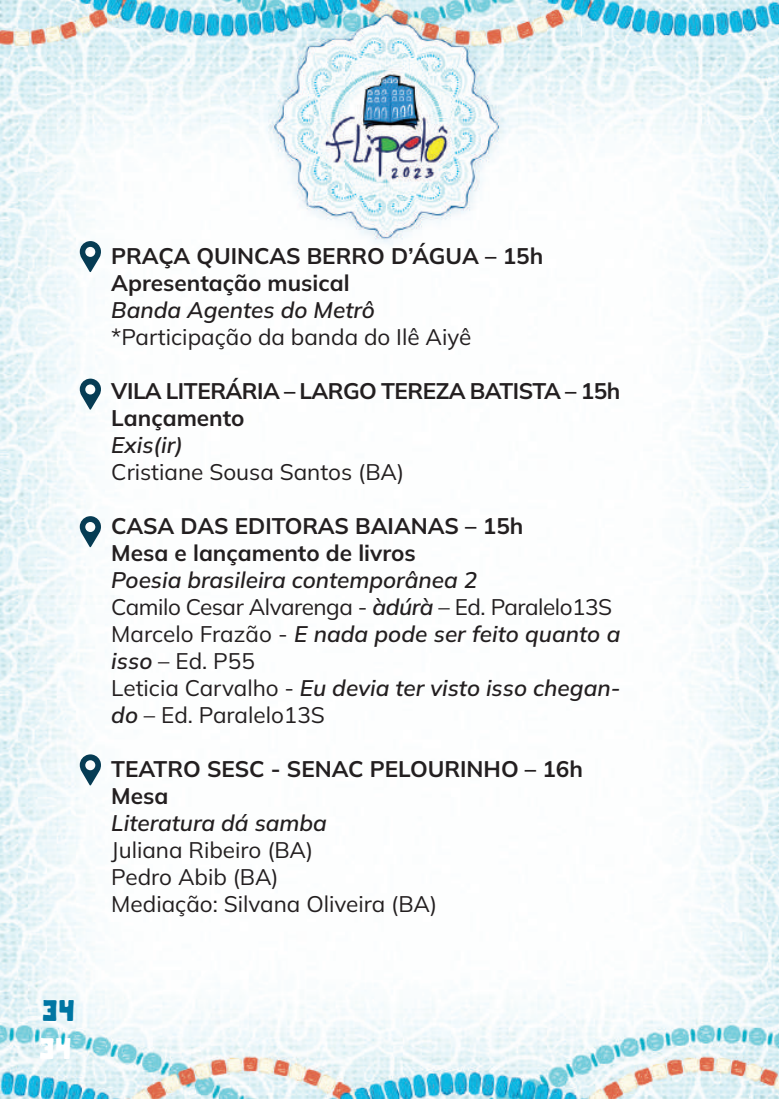
<style>
.page{position:relative;width:780px;height:1099px;background:#fff}
.page>*{position:absolute;margin:0;border:0;box-sizing:border-box;transform-origin:0 0}
.t1{font:30px "Cactus";color:#0076a3}
.t2{font:30px "Cactus";color:#fff}
.t3{font:italic 600 22.5px/27px "Mulish";color:#231f20}
.t4{font:700 22.5px/27px "Mulish";color:#231f20}
.t5{font:22.5px/27px "Mulish";color:#231f20}
.t6{font:700 22.5px/27px "Mulish";letter-spacing:-.02em;color:#231f20}
.s1{font-weight:400;font-style:normal}
</style>
<div class="page">
<img style="left:0;top:0;width:778px;height:1098px">
<svg style="left:80px;top:241px;width:21px;height:31px"></svg>
<svg style="left:80px;top:378px;width:21px;height:32px"></svg>
<svg style="left:80px;top:516px;width:21px;height:31px"></svg>
<svg style="left:80px;top:754px;width:21px;height:31px"></svg>
<h1 class="t1" style="left:42px;top:993px;width:35px">34</h1>
<h1 class="t2" style="left:39px;top:1032px;width:35px">34</h1>
<p class="t4" style="left:111px;top:241px;width:433px">PRAÇA QUINCAS BERRO D’ÁGUA – 15h<br>Apresentação musical</p>
<p class="t3" style="left:111px;top:295px;width:265px">Banda Agentes do Metrô</p>
<p class="t5" style="left:111px;top:322px;width:362px">*Participação da banda do Ilê Aiyê</p>
<p class="t6" style="left:111px;top:376px;width:510px">VILA LITERÁRIA – LARGO TEREZA BATISTA – 15h<br>Lançamento</p>
<p class="t3" style="left:111px;top:430px;width:73px">Exis(ir)</p>
<p class="t5" style="left:111px;top:457px;width:294px">Cristiane Sousa Santos (BA)</p>
<p class="t4" style="left:111px;top:511px;width:413px">CASA DAS EDITORAS BAIANAS – 15h<br>Mesa e lançamento de livros</p>
<p class="t3" style="left:111px;top:565px;width:510px">Poesia brasileira contemporânea 2<br><span class="s1">Camilo Cesar Alvarenga -</span> àdúrà <span class="s1">– Ed. Paralelo13S Marcelo Frazão -</span> E nada pode ser feito quanto a isso <span class="s1">– Ed. P55<br>Leticia Carvalho -</span> Eu devia ter visto isso chegan&shy;do <span class="s1">– Ed. Paralelo13S</span></p>
<p class="t4" style="left:111px;top:754px;width:473px">TEATRO SESC - SENAC PELOURINHO – 16h<br>Mesa</p>
<p class="t3" style="left:111px;top:808px;width:217px">Literatura dá samba</p>
<p class="t5" style="left:111px;top:835px;width:327px">Juliana Ribeiro (BA)<br>Pedro Abib (BA)<br>Mediação: Silvana Oliveira (BA)</p>
</div>
